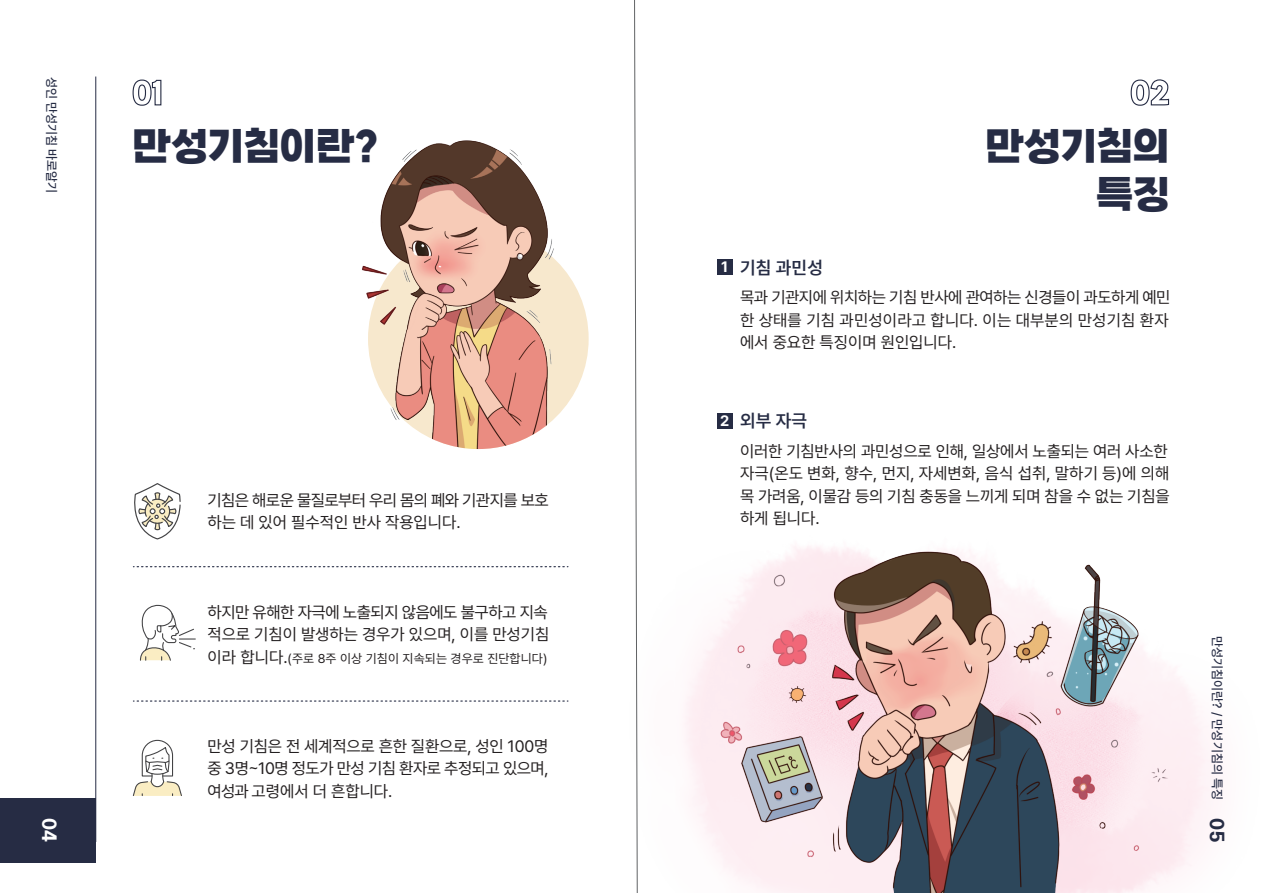
<style>
.page{position:relative;width:1263px;height:893px;background:#fff}
.page>*{position:absolute;margin:0;border:0;box-sizing:border-box;transform-origin:0 0}
.t1{font:800 42px/48px "Gangwon Edu Power";color:#262c44;text-align:right}
.t2{font:600 18px "Pretendard";letter-spacing:.01em;color:#262c44}
.t3{font:18px "Gmarket Sans TTF Bold";color:#fff;scale:.95 1}
.t4{font:18px "Gmarket Sans TTF Bold";color:#262c44;scale:.95 1}
.t5{font:16.5px/22.5px "Pretendard";letter-spacing:-.01em;color:#231f20;text-align:justify}
.t6{font:16.5px/22.5px "Pretendard";letter-spacing:-.035em;color:#231f20}
.t7{font:12.75px "Pretendard";letter-spacing:.01em;color:#231f20}
.t8{font:500 12.75px "Pretendard";color:#262c44}
.s1{font-size:16.5px}
.s2{font-weight:700;font-size:15px;color:#fff}
</style>
<div class="page">
<img style="left:685px;top:546px;width:528px;height:347px">
<div style="left:0;top:799px;width:96px;height:64px;background:#262c44"></div>
<svg style="left:132px;top:79px;width:30px;height:27px"></svg>
<svg style="left:133px;top:566px;width:435px;height:1px"></svg>
<svg style="left:133px;top:700px;width:435px;height:2px"></svg>
<svg style="left:134px;top:483px;width:47px;height:57px"></svg>
<svg style="left:140px;top:604px;width:55px;height:57px"></svg>
<svg style="left:132px;top:739px;width:50px;height:57px"></svg>
<img style="left:362px;top:140px;width:214px;height:309px">
<hr style="left:95px;top:77px;width:1px;height:765px;background:#262c44">
<div style="left:717px;top:259px;width:15px;height:16px;background:#262c44"></div>
<div style="left:717px;top:413px;width:15px;height:15px;background:#262c44"></div>
<svg style="left:1130px;top:79px;width:40px;height:27px"></svg>
<svg style="left:634px;top:0;width:4px;height:893px"></svg>
<p class="t8" style="left:61px;top:77px;width:118px;rotate:90deg">성인 만성기침 바로알기</p>
<h1 class="t1" style="left:132px;top:124px;width:247px">만성기침이란?</h1>
<p class="t6" style="left:208px;top:488px;width:343px">기침은 해로운 물질로부터 우리 몸의 폐와 기관지를 보호 하는 데 있어 필수적인 반사 작용입니다.</p>
<p class="t5" style="left:208px;top:600px;width:343px">하지만 유해한 자극에 노출되지 않음에도 불구하고 지속 적으로 기침이 발생하는 경우가 있으며, 이를 만성기침</p>
<p class="t7" style="left:208px;top:649px;width:341px"><span class="s1">이라 합니다.</span>(주로 8주 이상 기침이 지속되는 경우로 진단합니다)</p>
<p class="t5" style="left:208px;top:734px;width:343px">만성 기침은 전 세계적으로 흔한 질환으로, 성인 100명 중 3명~10명 정도가 만성 기침 환자로 추정되고 있으며, 여성과 고령에서 더 흔합니다.</p>
<p class="t2" style="left:721px;top:254px;width:103px"><span class="s2">1</span> 기침 과민성</p>
<h1 class="t1" style="left:985px;top:124px;width:186px">만성기침의 특징</h1>
<p class="t5" style="left:740px;top:286px;width:432px">목과 기관지에 위치하는 기침 반사에 관여하는 신경들이 과도하게 예민 한 상태를 기침 과민성이라고 합니다. 이는 대부분의 만성기침 환자 에서 중요한 특징이며 원인입니다.</p>
<p class="t2" style="left:720px;top:408px;width:89px"><span class="s2">2</span> 외부 자극</p>
<p class="t5" style="left:740px;top:439px;width:431px">이러한 기침반사의 과민성으로 인해, 일상에서 노출되는 여러 사소한 자극(온도 변화, 향수, 먼지, 자세변화, 음식 섭취, 말하기 등)에 의해 목 가려움, 이물감 등의 기침 충동을 느끼게 되며 참을 수 없는 기침을 하게 됩니다.</p>
<p class="t8" style="left:1226px;top:636px;width:165px;rotate:90deg">만성기침이란? / 만성기침의 특징</p>
<p class="t3" style="left:60px;top:818px;width:27px;rotate:90deg">04</p>
<p class="t4" style="left:1227px;top:818px;width:26px;rotate:90deg">05</p>
</div>
